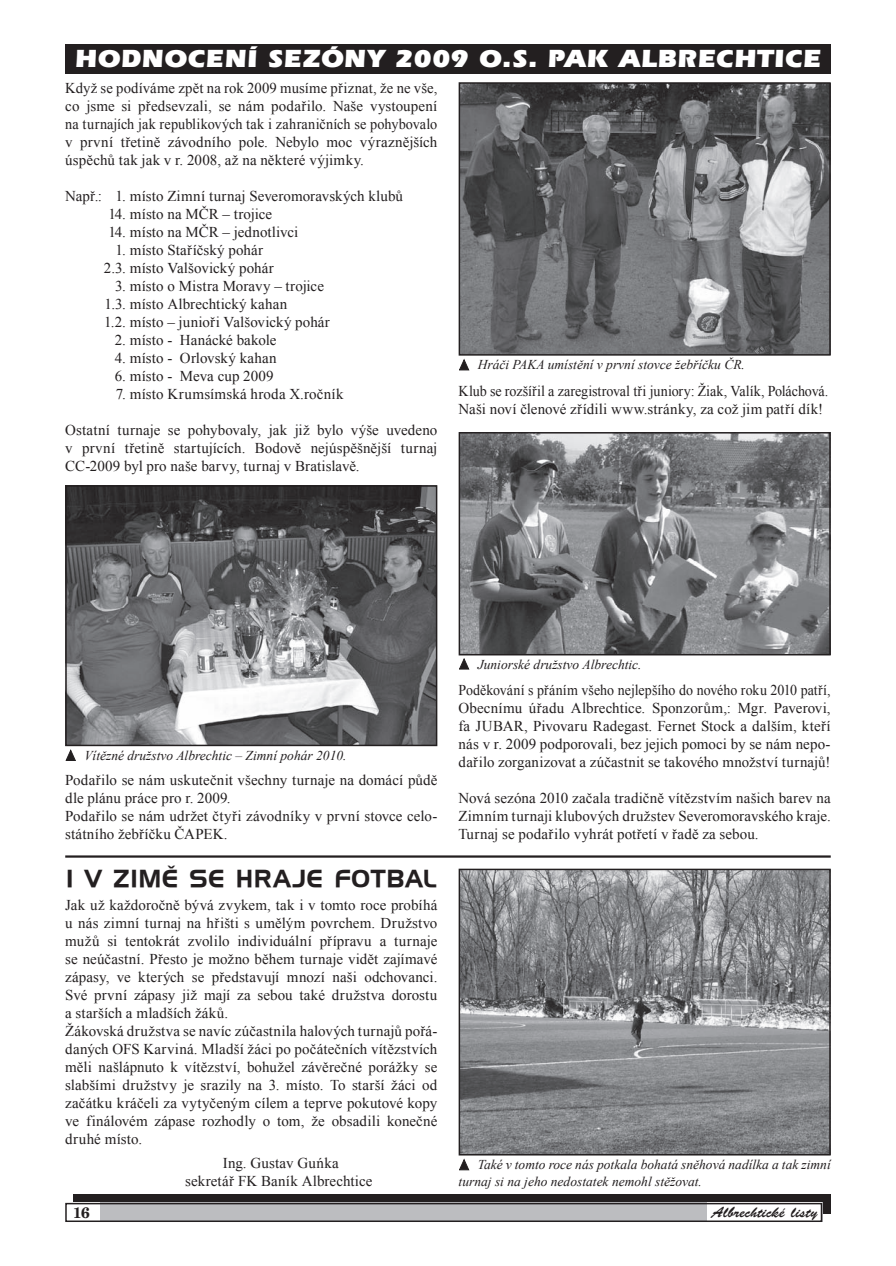
<style>
.page{position:relative;width:896px;height:1266px;background:#fff}
.page>*{position:absolute;margin:0;border:0;box-sizing:border-box;transform-origin:0 0}
.t1{font:900 25.5px "Erie";letter-spacing:.02em;color:#fff}
.t2{font:24px "Handel Gothic AT";letter-spacing:.03em;color:#231f20}
.t3{font:15px/18px "Times New Roman";letter-spacing:.01em;color:#231f20;text-align:justify}
.t4{font:15px/18px "Times New Roman";letter-spacing:.01em;color:#231f20;text-align:justify;scale:.93 1}
.t5{font:15px/18px "Times New Roman";letter-spacing:.01em;color:#231f20;scale:.94 1}
.t6{font:15px "Banff";letter-spacing:.005em;color:#231f20}
.t7{font:700 15px "New Brunswick";color:#231f20}
.t8{font:italic 13.5px/16.2px "Times New Roman";color:#231f20}
</style>
<div class="page">
<div style="left:74px;top:1194px;width:757px;height:19px;background:#231f20"></div>
<div style="left:65px;top:1203px;width:757px;height:19px;background:#bcbdc0"></div>
<div style="left:65px;top:1203px;width:34px;height:19px;background:#fff"></div>
<div style="left:707px;top:1203px;width:115px;height:19px;background:#fff"></div>
<div style="left:65px;top:1203px;width:757px;height:19px;border:2px solid #231f20"></div>
<div style="left:65px;top:44px;width:766px;height:30px;background:#231f20"></div>
<img style="left:68px;top:488px;width:366px;height:255px">
<div style="left:65px;top:485px;width:372px;height:261px;border:2px solid #231f20"></div>
<svg style="left:66px;top:750px;width:10px;height:11px"></svg>
<img style="left:462px;top:435px;width:366px;height:217px">
<div style="left:459px;top:432px;width:372px;height:223px;border:2px solid #231f20"></div>
<svg style="left:459px;top:658px;width:10px;height:11px"></svg>
<img style="left:462px;top:85px;width:366px;height:268px">
<div style="left:459px;top:82px;width:372px;height:274px;border:2px solid #231f20"></div>
<svg style="left:459px;top:359px;width:10px;height:11px"></svg>
<hr style="left:65px;top:855px;width:766px;height:2px;background:#231f20">
<img style="left:462px;top:872px;width:366px;height:280px">
<div style="left:459px;top:869px;width:372px;height:286px;border:2px solid #231f20"></div>
<svg style="left:459px;top:1159px;width:10px;height:11px"></svg>
<h1 class="t1" style="left:75px;top:45px;width:748px">HODNOCENÍ SEZÓNY 2009 O.S. PAK ALBRECHTICE</h1>
<p class="t3" style="left:65px;top:79px;width:374px">Když se podíváme zpět na rok 2009 musíme přiznat, že ne vše, co jsme si předsevzali, se nám podařilo. Naše vystoupení na turnajích jak republikových tak i zahraničních se pohybovalo v první třetině závodního pole. Nebylo moc výraznějších úspěchů tak jak v r. 2008, až na některé výjimky.</p>
<p class="t3" style="left:65px;top:187px;width:339px">Např.: 1. místo Zimní turnaj Severomoravských klubů</p>
<p class="t3" style="left:108px;top:205px;width:165px">14. místo na MČR – trojice</p>
<p class="t3" style="left:108px;top:223px;width:191px">14. místo na MČR – jednotlivci</p>
<p class="t3" style="left:104px;top:241px;width:171px;text-align:center">1. místo Staříčský pohár<br>2.3. místo Valšovický pohár</p>
<p class="t3" style="left:104px;top:277px;width:227px;text-align:left;text-indent:11px">3. místo o Mistra Moravy – trojice<br>1.3. místo Albrechtický kahan<br>1.2. místo – junioři Valšovický pohár</p>
<p class="t3" style="left:115px;top:331px;width:163px">2. místo - Hanácké bakole</p>
<p class="t3" style="left:115px;top:349px;width:163px">4. místo - Orlovský kahan</p>
<p class="t3" style="left:115px;top:367px;width:160px">6. místo - Meva cup 2009</p>
<p class="t3" style="left:116px;top:385px;width:229px">7. místo Krumsímská hroda X.ročník</p>
<p class="t3" style="left:65px;top:421px;width:374px">Ostatní turnaje se pohybovaly, jak již bylo výše uvedeno v první třetině startujících. Bodově nejúspěšnější turnaj CC-2009 byl pro naše barvy, turnaj v Bratislavě.</p>
<p class="t8" style="left:478px;top:357px;width:269px">Hráči PAKA umístění v první stovce žebříčku ČR.</p>
<p class="t5" style="left:459px;top:382px;width:395px">Klub se rozšířil a zaregistroval tři juniory: Žiak, Valík, Poláchová.<br>Naši noví členové zřídili www.stránky, za což jim patří dík!</p>
<p class="t8" style="left:84px;top:747px;width:264px">Vítězné družstvo Albrechtic – Zimní pohár 2010.</p>
<p class="t3" style="left:65px;top:771px;width:374px;text-align:left">Podařilo se nám uskutečnit všechny turnaje na domácí půdě dle plánu práce pro r. 2009.<br>Podařilo se nám udržet čtyři závodníky v první stovce celo&shy;státního žebříčku ČAPEK.</p>
<p class="t8" style="left:478px;top:656px;width:165px">Juniorské družstvo Albrechtic.</p>
<p class="t4" style="left:459px;top:681px;width:402px">Poděkování s přáním všeho nejlepšího do nového roku 2010 patří, Obecnímu úřadu Albrechtice. Sponzorům,: Mgr. Paverovi, fa JUBAR, Pivovaru Radegast. Fernet Stock a dalším, kteří nás v r. 2009 podporovali, bez jejich pomoci by se nám nepo&shy;dařilo zorganizovat a zúčastnit se takového množství turnajů!</p>
<p class="t3" style="left:459px;top:789px;width:374px">Nová sezóna 2010 začala tradičně vítězstvím našich barev na Zimním turnaji klubových družstev Severomoravského kraje.<br>Turnaj se podařilo vyhrát potřetí v řadě za sebou.</p>
<h2 class="t2" style="left:66px;top:865px;width:372px">I V ZIMĚ SE HRAJE FOTBAL</h2>
<p class="t3" style="left:65px;top:896px;width:374px;text-align:left">Jak už každoročně bývá zvykem, tak i v tomto roce probíhá u nás zimní turnaj na hřišti s umělým povrchem. Družstvo mužů si tentokrát zvolilo individuální přípravu a turnaje se neúčastní. Přesto je možno během turnaje vidět zajímavé zápasy, ve kterých se představují mnozí naši odchovanci.<br>Své první zápasy již mají za sebou také družstva dorostu a starších a mladších žáků.<br>Žákovská družstva se navíc zúčastnila halových turnajů pořá&shy;daných OFS Karviná. Mladší žáci po počátečních vítězstvích měli našlápnuto k vítězství, bohužel závěrečné porážky se slabšími družstvy je srazily na 3. místo. To starší žáci od začátku kráčeli za vytyčeným cílem a teprve pokutové kopy ve finálovém zápase rozhodly o tom, že obsadili konečné druhé místo.</p>
<p class="t3" style="left:185px;top:1154px;width:189px;text-align:center">Ing. Gustav Guńka<br>sekretář FK Baník Albrechtice</p>
<p class="t8" style="left:459px;top:1156px;width:374px;text-indent:19px">Také v tomto roce nás potkala bohatá sněhová nadílka a tak zimní turnaj si na jeho nedostatek nemohl stěžovat.</p>
<p class="t7" style="left:73px;top:1203px;width:18px">16</p>
<p class="t6" style="left:712px;top:1204px;width:107px">Albrechtické listy</p>
</div>
